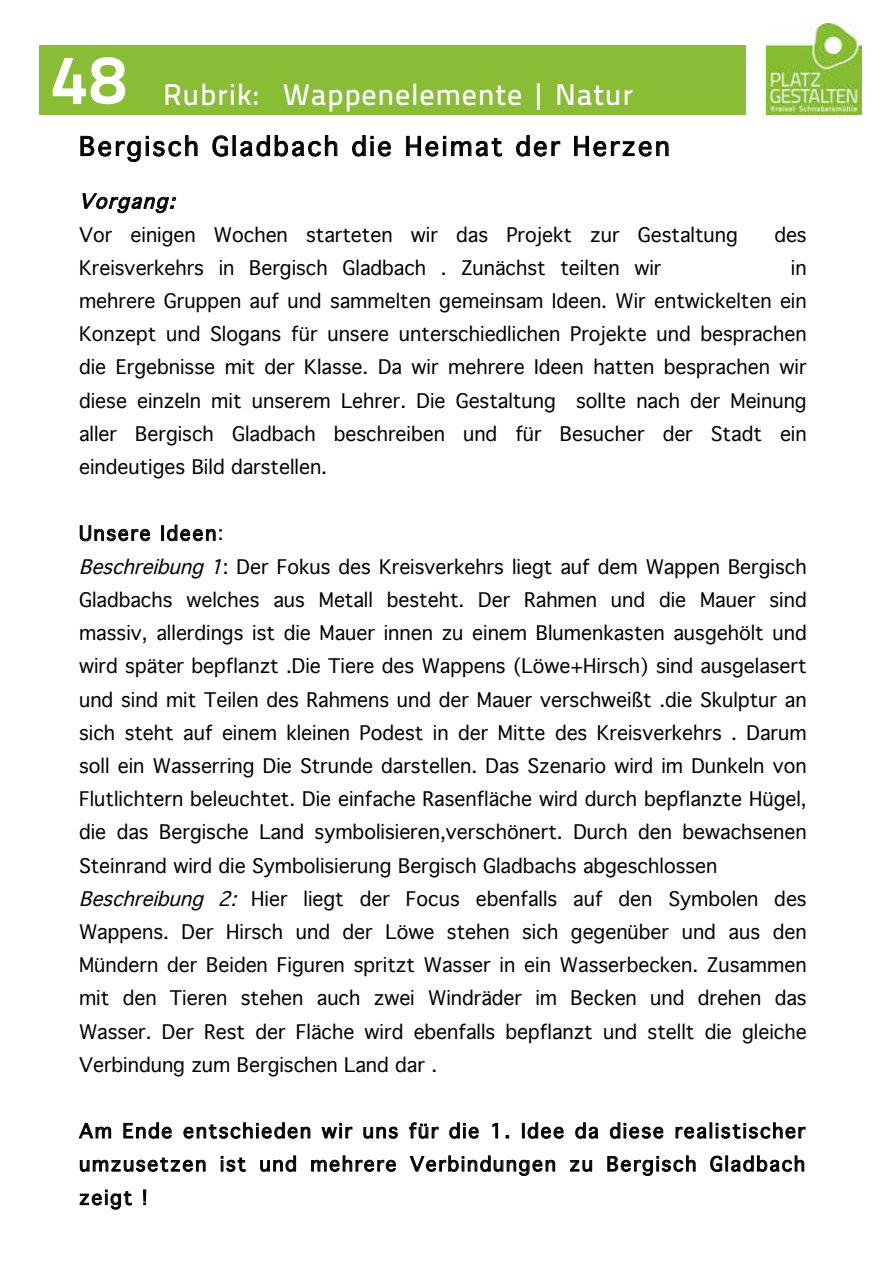
<style>
.page{position:relative;width:893px;height:1263px;background:#fff}
.page>*{position:absolute;margin:0;border:0;box-sizing:border-box;transform-origin:0 0}
.t1{font:69px "Titillium Text 22 L 800 wt";color:#fff}
.t2{font:30px "Titillium Text 22 L 600 wt";letter-spacing:.025em;color:#fff}
.t3{font:25.35px "Geneva";letter-spacing:.09em;color:#000}
.t4{font:19.2px/33.2px "Geneva";color:#000;text-align:justify}
.t5{font:italic 19.2px "Geneva";color:#000}
.s1{font-style:italic}
</style>
<div class="page">
<img style="left:766px;top:23px;width:96px;height:92px">
<div style="left:39px;top:45px;width:707px;height:70px;background:#88bd35"></div>
<svg style="left:80px;top:135px;width:118px;height:27px"></svg>
<svg style="left:212px;top:135px;width:16px;height:22px"></svg>
<div style="left:233px;top:135px;width:3px;height:21px;border:1px solid #000"></div>
<svg style="left:240px;top:135px;width:97px;height:22px"></svg>
<svg style="left:352px;top:135px;width:39px;height:22px"></svg>
<svg style="left:406px;top:136px;width:96px;height:21px"></svg>
<svg style="left:516px;top:135px;width:44px;height:22px"></svg>
<svg style="left:574px;top:136px;width:95px;height:21px"></svg>
<svg style="left:82px;top:193px;width:94px;height:20px"></svg>
<svg style="left:80px;top:525px;width:70px;height:16px"></svg>
<div style="left:161px;top:526px;width:3px;height:15px;border:1px solid #000"></div>
<svg style="left:167px;top:525px;width:49px;height:16px"></svg>
<svg style="left:79px;top:1123px;width:32px;height:15px"></svg>
<svg style="left:123px;top:1122px;width:49px;height:17px"></svg>
<svg style="left:183px;top:1122px;width:127px;height:17px"></svg>
<svg style="left:321px;top:1123px;width:31px;height:15px"></svg>
<svg style="left:363px;top:1127px;width:35px;height:12px"></svg>
<svg style="left:409px;top:1122px;width:30px;height:17px"></svg>
<svg style="left:449px;top:1122px;width:30px;height:17px"></svg>
<svg style="left:492px;top:1123px;width:6px;height:15px"></svg>
<svg style="left:522px;top:1122px;width:42px;height:17px"></svg>
<svg style="left:575px;top:1122px;width:23px;height:17px"></svg>
<svg style="left:610px;top:1122px;width:53px;height:17px"></svg>
<svg style="left:676px;top:1122px;width:129px;height:17px"></svg>
<svg style="left:80px;top:1158px;width:126px;height:14px"></svg>
<svg style="left:221px;top:1156px;width:25px;height:16px"></svg>
<svg style="left:260px;top:1155px;width:36px;height:17px"></svg>
<svg style="left:311px;top:1155px;width:85px;height:17px"></svg>
<svg style="left:410px;top:1155px;width:145px;height:21px"></svg>
<svg style="left:570px;top:1160px;width:22px;height:12px"></svg>
<svg style="left:607px;top:1155px;width:89px;height:21px"></svg>
<svg style="left:710px;top:1155px;width:94px;height:17px"></svg>
<svg style="left:80px;top:1190px;width:52px;height:19px"></svg>
<svg style="left:143px;top:1189px;width:3px;height:16px"></svg>
<h1 class="t1" style="left:51px;top:26px;width:76px">48</h1>
<h3 class="t3" style="left:79px;top:130px;width:592px">Bergisch Gladbach die Heimat der Herzen</h3>
<p class="t5" style="left:79px;top:189px;width:104px">Vorgang:</p>
<p class="t4" style="left:79px;top:220px;width:660px">Vor einigen Wochen starteten wir das Projekt zur Gestaltung</p>
<h2 class="t2" style="left:163px;top:71px;width:471px">Rubrik: Wappenelemente | Natur</h2>
<p class="t4" style="left:79px;top:220px;width:729px;text-indent:695px">des Kreisverkehrs in Bergisch Gladbach . Zunächst teilten wir die Klasse in mehrere Gruppen auf und sammelten gemeinsam Ideen. Wir entwickelten ein Konzept und Slogans für unsere unterschiedlichen Projekte und besprachen die Ergebnisse mit der Klasse. Da wir mehrere Ideen hatten besprachen wir diese einzeln mit unserem Lehrer. Die Gestaltung sollte nach der Meinung aller Bergisch Gladbach beschreiben und für Besucher der Stadt ein eindeutiges Bild darstellen.</p>
<p class="t4" style="left:79px;top:518px;width:729px;text-align:left">Unsere Ideen:<br><span class="s1">Beschreibung1</span>: Der Fokus des Kreisverkehrs liegt auf dem Wappen Bergisch Gladbachs welches aus Metall besteht. Der Rahmen und die Mauer sind massiv, allerdings ist die Mauer innen zu einem Blumenkasten ausgehölt und wird später bepflanzt .Die Tiere des Wappens (Löwe+Hirsch) sind ausgelasert und sind mit Teilen des Rahmens und der Mauer verschweißt .die Skulptur an sich steht auf einem kleinen Podest in der Mitte des Kreisverkehrs . Darum soll ein Wasserring Die Strunde darstellen. Das Szenario wird im Dunkeln von Flutlichtern beleuchtet. Die einfache Rasenfläche wird durch bepflanzte Hügel, die das Bergische Land symbolisieren,verschönert. Durch den bewachsenen Steinrand wird die Symbolisierung Bergisch Gladbachs abgeschlossen <span class="s1">Beschreibung 2:</span> Hier liegt der Focus ebenfalls auf den Symbolen des Wappens. Der Hirsch und der Löwe stehen sich gegenüber und aus den Mündern der Beiden Figuren spritzt Wasser in ein Wasserbecken. Zusammen mit den Tieren stehen auch zwei Windräder im Becken und drehen das Wasser. Der Rest der Fläche wird ebenfalls bepflanzt und stellt die gleiche Verbindung zum Bergischen Land dar .</p>
<p class="t4" style="left:79px;top:1116px;width:727px">Am Ende entschieden wir uns für die 1. Idee da diese realistischer umzusetzen ist und mehrere Verbindungen zu Bergisch Gladbach zeigt !</p>
</div>
